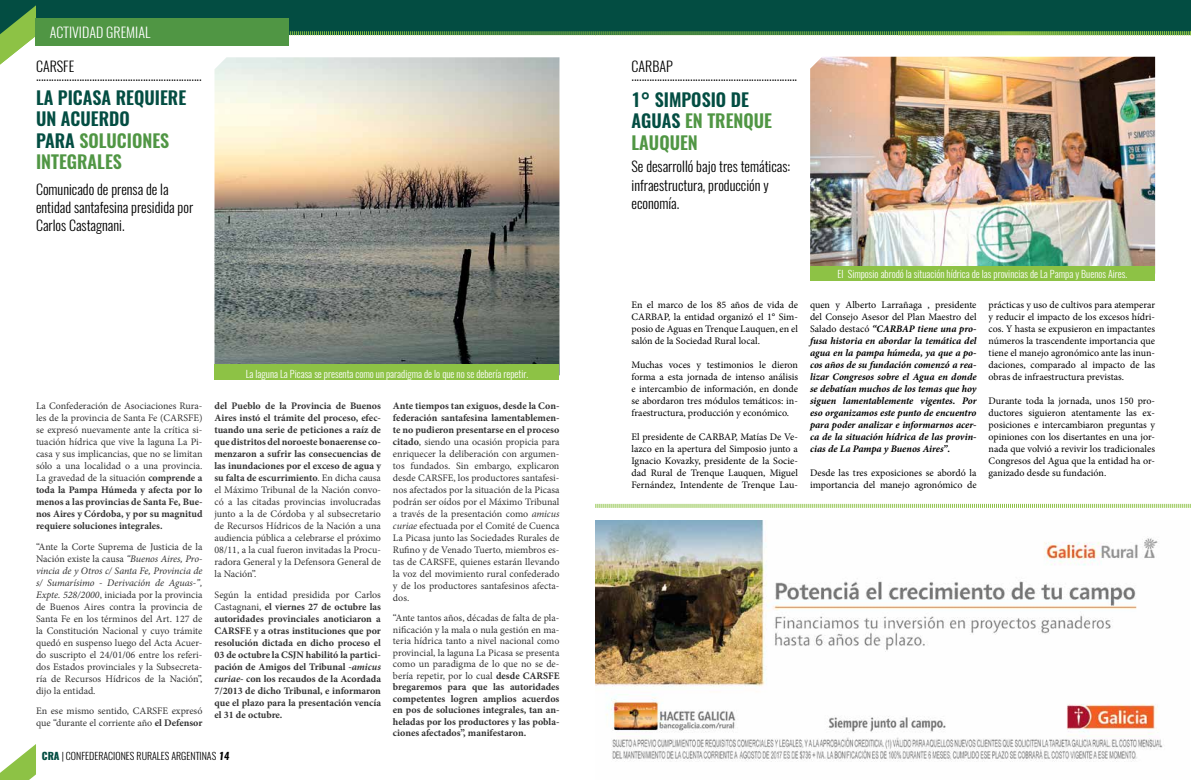
<style>
.page{position:relative;width:1191px;height:780px;background:#fff}
.page>*{position:absolute;margin:0;border:0;box-sizing:border-box;transform-origin:0 0}
.t1{font:600 18px/21.6px "Oswald";color:#034d42}
.t2{font:300 14px/18px "Oswald";color:#000}
.t3{font:300 14px "Oswald";color:#fff}
.t4{font:10px/12px "Minion Pro";color:#333;text-align:justify}
.t5{font:10px/12px "Minion Pro";color:#000;text-align:justify}
.t6{font:italic 700 10px/12px "Minion Pro";color:#000;text-align:justify}
.t7{font:700 10px/12px "Minion Pro";color:#333;text-align:justify}
.t8{font:300 10px "Oswald";color:#fff}
.t9{font:300 10px "Oswald";color:#000}
.s1{color:#509644}
.s2{font-weight:700}
.s3{font-style:italic}
.s4{font-weight:400}
.s5{font-weight:800;color:#034d42}
.s6{font-weight:700;font-style:italic}
.s7{font-weight:400;font-style:normal}
.s8{font-style:normal}
</style>
<div class="page">
<svg style="left:0;top:744px;width:36px;height:36px"></svg>
<div style="left:0;top:0;width:595px;height:35px;background:#034d42"></div>
<svg style="left:0;top:5px;width:36px;height:60px"></svg>
<div style="left:36px;top:18px;width:253px;height:28px;background:#509644"></div>
<img style="left:214px;top:57px;width:345px;height:307px">
<div style="left:214px;top:364px;width:345px;height:16px;background:#8dc245"></div>
<div style="left:596px;top:0;width:595px;height:35px;background:#034d42"></div>
<svg style="left:289px;top:31px;width:902px;height:5px;background:#6da162"></svg>
<img style="left:595px;top:520px;width:568px;height:242px">
<svg style="left:595px;top:503px;width:596px;height:5px"></svg>
<img style="left:810px;top:57px;width:345px;height:209px">
<div style="left:810px;top:266px;width:345px;height:15px;background:#8dc245"></div>
<h2 class="t3" style="left:50px;top:23px;width:102px">ACTIVIDAD GREMIAL</h2>
<h2 class="t2" style="left:36px;top:57px;width:40px">CARSFE</h2>
<h2 class="t2" style="left:36px;top:66px;width:167px">.................................................................</h2>
<h1 class="t1" style="left:36px;top:87px;width:152px">LA PICASA REQUIERE<br>UN ACUERDO<br>PARA <span class="s1">SOLUCIONES<br>INTEGRALES</span></h1>
<h2 class="t2" style="left:36px;top:180px;width:159px">Comunicado de prensa de la entidad santafesina presidida por<br>Carlos Castagnani.</h2>
<p class="t4" style="left:36px;top:400px;width:168px">La Confederación de Asociaciones Rura&shy;les de la provincia de Santa Fe (CARSFE) se expresó nuevamente ante la crítica si&shy;tuación hídrica que vive la laguna La Pi&shy;casa y sus implicancias, que no se limitan sólo a una localidad o a una provincia.<br>La gravedad de la situación <span class="s2">comprende a toda la Pampa Húmeda y afecta por lo menos a las provincias de Santa Fe, Bue&shy;nos Aires y Córdoba, y por su magnitud requiere soluciones integrales.</span></p>
<p class="t4" style="left:36px;top:540px;width:168px">“Ante la Corte Suprema de Justicia de la Nación existe la causa <span class="s3">“Buenos Aires, Pro&shy;vincia de y Otros c/ Santa Fe, Provincia de s/ Sumarísimo - Derivación de Aguas-”, Expte. 528/2000</span>, iniciada por la provincia de Buenos Aires contra la provincia de Santa Fe en los términos del Art. 127 de la Constitución Nacional y cuyo trámite quedó en suspenso luego del Acta Acuer&shy;do suscripto el 24/01/06 entre los referi&shy;dos Estados provinciales y la Subsecreta&shy;ría de Recursos Hídricos de la Nación”, dijo la entidad.</p>
<p class="t4" style="left:36px;top:705px;width:168px">En ese mismo sentido, CARSFE expresó que “durante el corriente año <span class="s2">el Defensor</span></p>
<p class="t8" style="left:246px;top:367px;width:284px">La laguna La Picasa se presenta como un paradigma de lo que no se debería repetir.</p>
<p class="t4" style="left:214px;top:400px;width:168px"><span class="s2">del Pueblo de la Provincia de Buenos Aires instó el trámite del proceso, efec&shy;tuando una serie de peticiones a raíz de que distritos del noroeste bonaerense co&shy;menzaron a sufrir las consecuencias de las inundaciones por el exceso de agua y su falta de escurrimiento</span>. En dicha causa el Máximo Tribunal de la Nación convo&shy;có a las citadas provincias involucradas junto a la de Córdoba y al subsecretario de Recursos Hídricos de la Nación a una audiencia pública a celebrarse el próximo 08/11, a la cual fueron invitadas la Procu&shy;radora General y la Defensora General de la Nación”.</p>
<p class="t7" style="left:214px;top:588px;width:168px"><span class="s4">Según la entidad presidida por Carlos Castagnani,</span> el viernes 27 de octubre las autoridades provinciales anoticiaron a CARSFE y a otras instituciones que por resolución dictada en dicho proceso el 03 de octubre la CSJN habilitó la partici&shy;pación de Amigos del Tribunal -<span class="s3">amicus curiae-</span> con los recaudos de la Acordada 7/2013 de dicho Tribunal, e informaron que el plazo para la presentación vencía el 31 de octubre.</p>
<p class="t4" style="left:393px;top:400px;width:168px"><span class="s2">Ante tiempos tan exiguos, desde la Con&shy;federación santafesina lamentablemen&shy;te no pudieron presentarse en el proceso citado</span>, siendo una ocasión propicia para enriquecer la deliberación con argumen&shy;tos fundados. Sin embargo, explicaron desde CARSFE, los productores santafesi&shy;nos afectados por la situación de la Picasa podrán ser oídos por el Máximo Tribunal a través de la presentación como <span class="s3">amicus curiae</span> efectuada por el Comité de Cuenca La Picasa junto las Sociedades Rurales de Rufino y de Venado Tuerto, miembros es&shy;tas de CARSFE, quienes estarán llevando la voz del movimiento rural confederado y de los productores santafesinos afecta&shy;dos.</p>
<p class="t4" style="left:393px;top:612px;width:168px;line-height:11.5px">“Ante tantos años, décadas de falta de pla&shy;nificación y la mala o nula gestión en ma&shy;teria hídrica tanto a nivel nacional como provincial, la laguna La Picasa se presenta como un paradigma de lo que no se de&shy;bería repetir, por lo cual <span class="s2">desde CARSFE bregaremos para que las autoridades competentes logren amplios acuerdos en pos de soluciones integrales, tan an&shy;heladas por los productores y las pobla&shy;ciones afectados”, manifestaron.</span></p>
<p class="t9" style="left:42px;top:749px;width:189px"><span class="s5">CRA</span> | CONFEDERACIONES RURALES ARGENTINAS <span class="s6">14</span></p>
<h2 class="t2" style="left:631px;top:57px;width:43px">CARBAP</h2>
<h2 class="t2" style="left:631px;top:66px;width:167px">.................................................................</h2>
<h1 class="t1" style="left:631px;top:89px;width:142px">1° SIMPOSIO DE<br>AGUAS <span class="s1">EN TRENQUE<br>LAUQUEN</span></h1>
<h2 class="t2" style="left:631px;top:158px;width:160px">Se desarrolló bajo tres temáticas: infraestructura, producción y economía.</h2>
<p class="t5" style="left:631px;top:299px;width:168px">En el marco de los 85 años de vida de CARBAP, la entidad organizó el 1° Sim&shy;posio de Aguas en Trenque Lauquen, en el salón de la Sociedad Rural local.</p>
<p class="t5" style="left:631px;top:359px;width:168px">Muchas voces y testimonios le dieron forma a esta jornada de intenso análisis e intercambio de información, en donde se abordaron tres módulos temáticos: in&shy;fraestructura, producción y económico.</p>
<p class="t5" style="left:631px;top:431px;width:168px">El presidente de CARBAP, Matías De Ve&shy;lazco en la apertura del Simposio junto a Ignacio Kovazky, presidente de la Socie&shy;dad Rural de Trenque Lauquen, Miguel Fernández, Intendente de Trenque Lau-</p>
<p class="t8" style="left:837px;top:267px;width:291px">El Simposio abrodó la situación hídrica de las provincias de La Pampa y Buenos Aires.</p>
<p class="t6" style="left:810px;top:299px;width:168px"><span class="s7">quen y Alberto Larrañaga , presidente del Consejo Asesor del Plan Maestro del Salado destacó</span> “CARBAP tiene una pro&shy;fusa historia en abordar la temática del agua en la pampa húmeda, ya que a po&shy;cos años de su fundación comenzó a rea&shy;lizar Congresos sobre el Agua en donde se debatían muchos de los temas que hoy siguen lamentablemente vigentes. Por eso organizamos este punto de encuentro para poder analizar e informarnos acer&shy;ca de la situación hídrica de las provin&shy;cias de La Pampa y Buenos Aires”<span class="s8">.</span></p>
<p class="t5" style="left:810px;top:467px;width:168px">Desde las tres exposiciones se abordó la importancia del manejo agronómico de</p>
<p class="t5" style="left:988px;top:299px;width:168px">prácticas y uso de cultivos para atemperar y reducir el impacto de los excesos hídri&shy;cos. Y hasta se expusieron en impactantes números la trascendente importancia que tiene el manejo agronómico ante las inun&shy;daciones, comparado al impacto de las obras de infraestructura previstas.</p>
<p class="t5" style="left:988px;top:395px;width:168px">Durante toda la jornada, unos 150 pro&shy;ductores siguieron atentamente las ex&shy;posiciones e intercambiaron preguntas y opiniones con los disertantes en una jor&shy;nada que volvió a revivir los tradicionales Congresos del Agua que la entidad ha or&shy;ganizado desde su fundación.</p>
</div>
